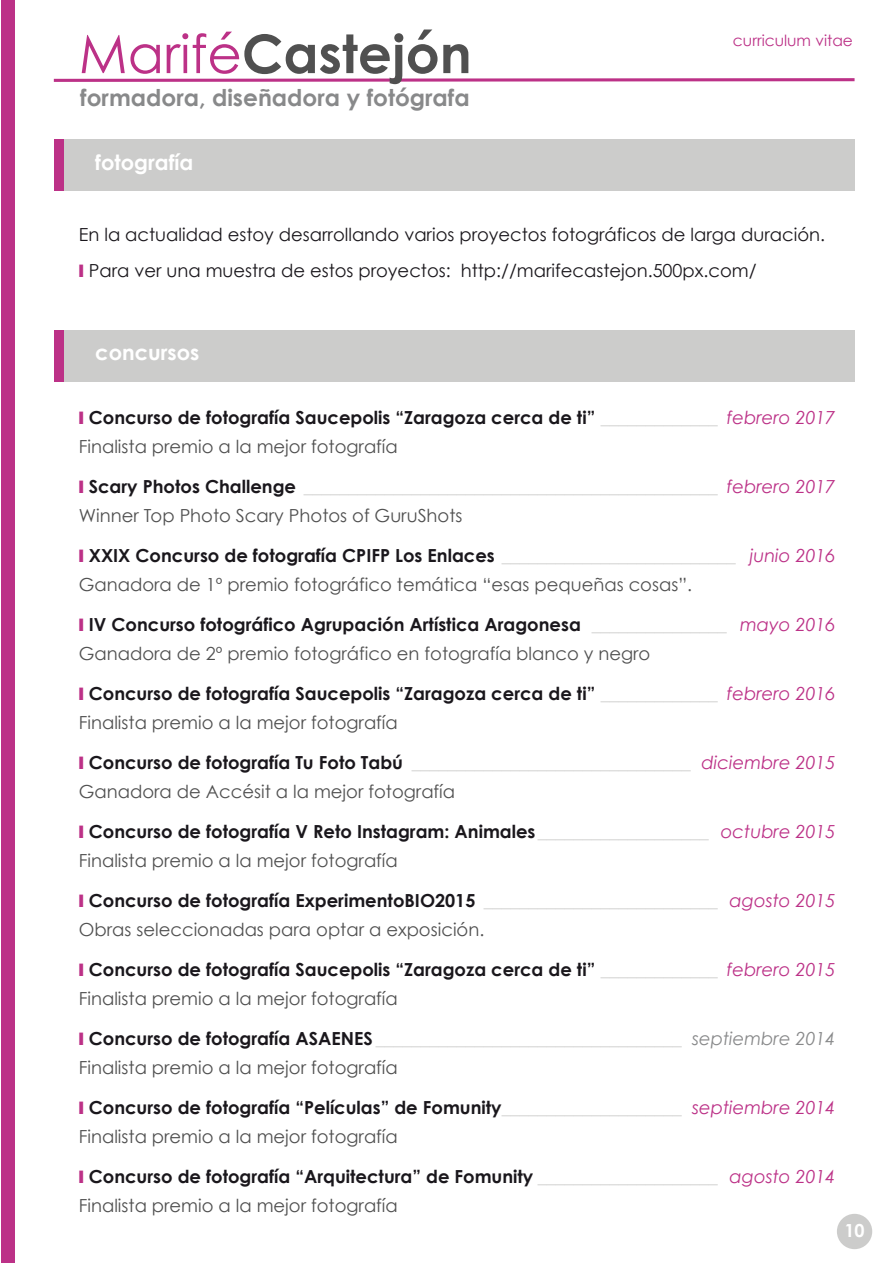
<style>
.page{position:relative;width:893px;height:1263px;background:#fff}
.page>*{position:absolute;margin:0;border:0;box-sizing:border-box;transform-origin:0 0}
.t1{font:700 53.25px "Century Gothic";color:#505050}
.t2{font:700 23.25px "Century Gothic";color:#88898a}
.t3{font:700 21px "Century Gothic";color:#fff}
.t4{font:700 18px/28.5px "Century Gothic";color:#1a171c}
.t5{font:18px/28.5px "Century Gothic";color:#505050}
.t6{font:italic 18px/28.5px "Century Gothic";color:#cccccb}
.t7{font:18px/36px "Century Gothic";color:#1a171c}
.t8{font:700 18px "Century Gothic";color:#fff}
.t9{font:15.45px "Century Gothic";color:#bc3187}
.s1{font-weight:400;color:#bc3187}
.s2{color:#bc3187}
.s3{font-weight:400;font-style:italic;color:#cccccb}
.s4{font-weight:400;font-style:italic;color:#bc3187}
.s5{font-weight:400;color:#505050}
.s6{font-weight:700;font-style:normal;color:#1a171c}
.s7{font-style:normal;color:#505050}
.s8{font-weight:700;color:#1a171c}
.s9{font-style:italic;color:#cccccb}
.s10{font-style:italic;color:#bc3187}
.s11{color:#88898a}
</style>
<div class="page">
<div style="left:54px;top:140px;width:800px;height:51px;background:#cccccb"></div>
<div style="left:54px;top:330px;width:800px;height:51px;background:#cccccb"></div>
<div style="left:837px;top:1214px;width:35px;height:35px;background:#cccccb;border-radius:50%"></div>
<div style="left:1px;top:0;width:14px;height:1263px;background:#bc3187"></div>
<svg style="left:53px;top:78px;width:802px;height:4px;background:#cb60a2"></svg>
<div style="left:54px;top:140px;width:10px;height:51px;background:#bc3187"></div>
<div style="left:54px;top:330px;width:10px;height:51px;background:#bc3187"></div>
<h1 class="t1" style="left:79px;top:20px;width:394px"><span class="s1">Marifé</span>Castejón</h1>
<p class="t2" style="left:80px;top:83px;width:391px">formadora, diseñadora y fotógrafa</p>
<p class="t3" style="left:95px;top:149px;width:100px">fotografía</p>
<p class="t3" style="left:95px;top:149px;width:170px">perfil profesional</p>
<p class="t9" style="left:733px;top:31px;width:121px">curriculum vitae</p>
<p class="t7" style="left:79px;top:216px;width:748px">En la actualidad estoy desarrollando varios proyectos fotográficos de larga duración. <span class="s2">❙</span> Para ver una muestra de estos proyectos: http://marifecastejon.500px.com/</p>
<p class="t3" style="left:95px;top:339px;width:106px">concursos</p>
<p class="t4" style="left:79px;top:403px;width:758px"><span class="s2">❙</span> Concurso de fotografía Saucepolis “Zaragoza cerca de ti” <span class="s3">_____________</span> <span class="s4">febrero 2017<br></span><span class="s5">Finalista premio a la mejor fotografía</span></p>
<p class="t6" style="left:79px;top:472px;width:758px"><span class="s2">❙</span> <span class="s6">Scary Photos Challenge</span> ______________________________________________ <span class="s2">febrero 2017<br></span><span class="s7">Winner Top Photo Scary Photos of GuruShots</span></p>
<p class="t5" style="left:79px;top:541px;width:758px"><span class="s2">❙</span> <span class="s8">XXIX Concurso de fotografía CPIFP Los Enlaces</span> <span class="s9">__________________________</span> <span class="s10">junio 2016<br></span>Ganadora de 1º premio fotográfico temática “esas pequeñas cosas”.</p>
<p class="t5" style="left:79px;top:610px;width:758px"><span class="s2">❙</span> <span class="s8">IV Concurso fotográfico Agrupación Artística Aragonesa</span> <span class="s9">_______________</span> <span class="s10">mayo 2016<br></span>Ganadora de 2º premio fotográfico en fotografía blanco y negro</p>
<p class="t4" style="left:79px;top:679px;width:758px"><span class="s2">❙</span> Concurso de fotografía Saucepolis “Zaragoza cerca de ti” <span class="s3">_____________</span> <span class="s4">febrero 2016<br></span><span class="s5">Finalista premio a la mejor fotografía</span></p>
<p class="t5" style="left:79px;top:748px;width:758px"><span class="s2">❙</span> <span class="s8">Concurso de fotografía Tu Foto Tabú</span> <span class="s9">_______________________________</span> <span class="s10">diciembre 2015<br></span>Ganadora de Accésit a la mejor fotografía</p>
<p class="t4" style="left:79px;top:817px;width:758px"><span class="s2">❙</span> Concurso de fotografía V Reto Instagram: Animales<span class="s3">___________________</span> <span class="s4">octubre 2015<br></span><span class="s5">Finalista premio a la mejor fotografía</span></p>
<p class="t5" style="left:79px;top:886px;width:758px"><span class="s2">❙</span> <span class="s8">Concurso de fotografía ExperimentoBIO2015</span> <span class="s9">__________________________</span> <span class="s10">agosto 2015<br></span>Obras seleccionadas para optar a exposición.</p>
<p class="t4" style="left:79px;top:955px;width:758px"><span class="s2">❙</span> Concurso de fotografía Saucepolis “Zaragoza cerca de ti” <span class="s3">_____________</span> <span class="s4">febrero 2015<br></span><span class="s5">Finalista premio a la mejor fotografía</span></p>
<p class="t6" style="left:79px;top:1024px;width:758px"><span class="s2">❙</span> <span class="s6">Concurso de fotografía ASAENES</span> __________________________________ <span class="s11">septiembre 2014<br></span><span class="s7">Finalista premio a la mejor fotografía</span></p>
<p class="t4" style="left:79px;top:1093px;width:758px"><span class="s2">❙</span> Concurso de fotografía “Películas” de Fomunity<span class="s3">____________________</span> <span class="s4">septiembre 2014<br></span><span class="s5">Finalista premio a la mejor fotografía</span></p>
<p class="t4" style="left:79px;top:1162px;width:758px"><span class="s2">❙</span> Concurso de fotografía “Arquitectura” de Fomunity <span class="s3">____________________</span> <span class="s4">agosto 2014<br></span><span class="s5">Finalista premio a la mejor fotografía</span></p>
<p class="t8" style="left:844px;top:1219px;width:22px">10</p>
</div>
